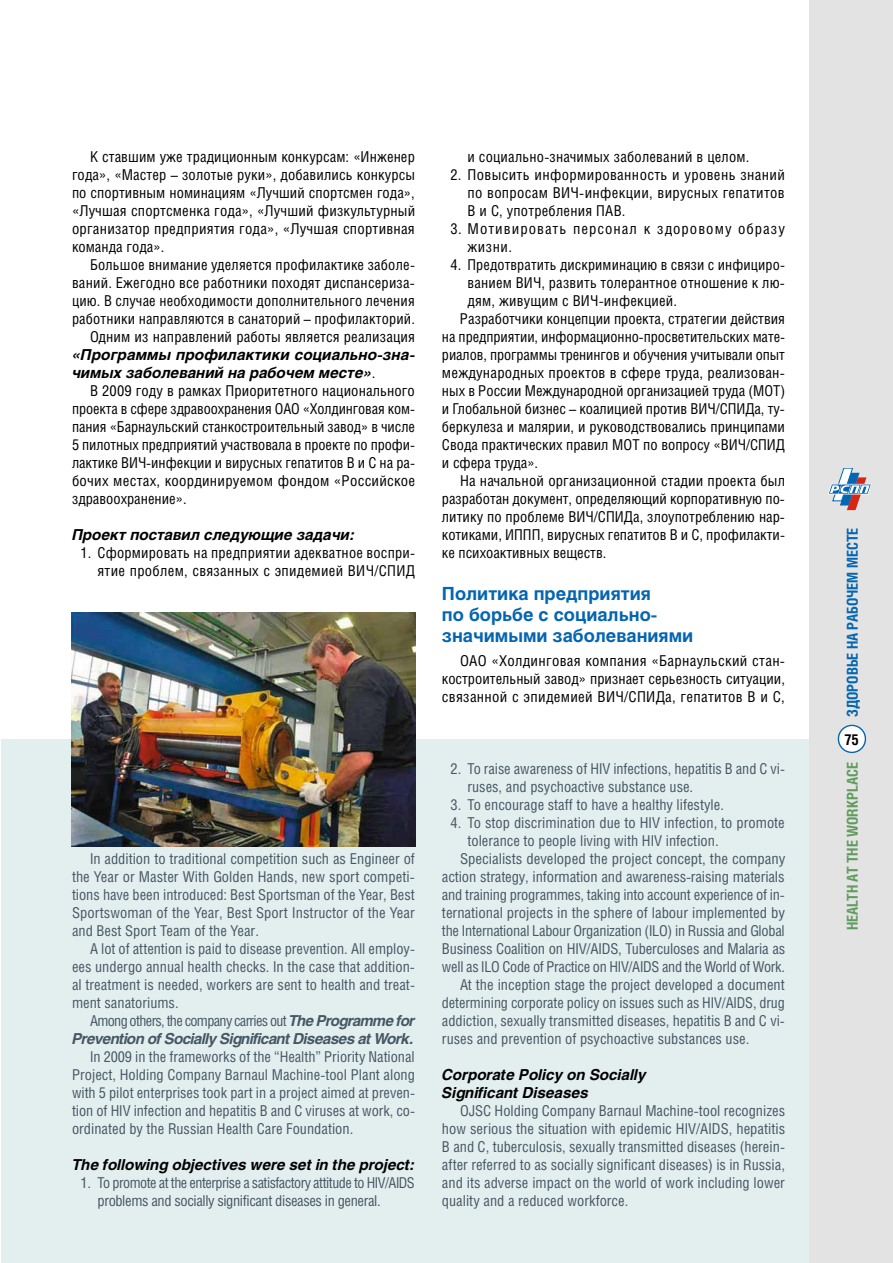
<style>
.page{position:relative;width:893px;height:1263px;background:#fff}
.page>*{position:absolute;margin:0;border:0;box-sizing:border-box;transform-origin:0 0}
.t1{font:700 18px/21px "Helios";color:#0465b1}
.t2{font:15px/18px "Helios Cond";letter-spacing:.01em;color:#000;text-align:justify}
.t3{font:15px/18px "Helios Cond";letter-spacing:-.005em;color:#455764;text-align:justify}
.t4{font:italic 700 15px/18px "Helios";color:#000}
.t5{font:15px/18px "Helios Cond";letter-spacing:-.035em;color:#455764}
.t6{font:15px "Helios Cond";letter-spacing:-.045em;color:#455764}
.t7{font:italic 700 15px "Helios";letter-spacing:-.04em;color:#455764}
.t8{font:15px/18px "Helios Cond";letter-spacing:.065em;color:#000}
.t9{font:700 15px "Helios Cond";color:#0465b1}
.t10{font:700 15px "Helios Cond";color:#619c5f}
.t11{font:700 15px "Helios Cond";color:#000}
.s1{font-family:"Helios Cond";font-weight:400;font-style:normal}
.s2{font-family:"Helios";font-weight:700;font-style:italic}
</style>
<div class="page">
<div style="left:1px;top:739px;width:892px;height:524px;background:#e3eeef"></div>
<div style="left:809px;top:0;width:84px;height:1263px;background:#e3e3e3"></div>
<svg style="left:828px;top:468px;width:43px;height:42px"></svg>
<div style="left:838px;top:725px;width:27px;height:27px;background:#fff;border-radius:50%"></div>
<div style="left:838px;top:725px;width:28px;height:28px;border:1px solid #0465b1;border-radius:50%"></div>
<img style="left:72px;top:612px;width:343px;height:234px">
<p class="t2" style="left:72px;top:147px;width:345px;text-indent:18px">К ставшим уже традиционным конкурсам: «Инженер года», «Мастер – золотые руки», добавились конкурсы по спортивным номинациям «Лучший спортсмен года», «Лучшая спортсменка года», «Лучший физкультурный организатор предприятия года», «Лучшая спортивная команда года».</p>
<p class="t2" style="left:72px;top:255px;width:344px;text-align:right">Большое внимание уделяется профилактике заболе&shy;ваний. Ежегодно все работники походят диспансериза&shy;цию. В случае необходимости дополнительного лечения работники направляются в санаторий – профилакторий.<br>Одним из направлений работы является реализация</p>
<p class="t4" style="left:72px;top:346px;width:344px">«Программы профилактики социально-зна&shy;чимых заболеваний на рабочем месте»<span class="s1">.</span></p>
<p class="t2" style="left:72px;top:381px;width:345px;text-indent:18px">В 2009 году в рамках Приоритетного национального проекта в сфере здравоохранения ОАО «Холдинговая ком&shy;пания «Барнаульский станкостроительный завод» в числе 5 пилотных предприятий участвовала в проекте по профи&shy;лактике ВИЧ-инфекции и вирусных гепатитов В и С на ра&shy;бочих местах, координируемом фондом «Российское здравоохранение».</p>
<p class="t4" style="left:72px;top:526px;width:284px">Проект поставил следующие задачи:</p>
<p class="t2" style="left:81px;top:543px;width:336px;text-align:right">1. Сформировать на предприятии адекватное воспри&shy;ятие проблем, связанных с эпидемией ВИЧ/СПИД</p>
<p class="t3" style="left:72px;top:849px;width:344px;text-indent:18px">In addition to traditional competition such as Engineer of the Year or Master With Golden Hands, new sport competi&shy;tions have been introduced: Best Sportsman of the Year, Best Sportswoman of the Year, Best Sport Instructor of the Year and Best Sport Team of the Year.</p>
<p class="t3" style="left:72px;top:939px;width:344px;text-indent:18px">A lot of attention is paid to disease prevention. All employ&shy;ees undergo annual health checks. In the case that addition&shy;al treatment is needed, workers are sent to health and treat&shy;ment sanatoriums.</p>
<p class="t6" style="left:90px;top:1012px;width:326px">Among others, the company carries out <span class="s2">The Programme for</span></p>
<p class="t7" style="left:72px;top:1030px;width:343px">Prevention of Socially Significant Diseases at Work.</p>
<p class="t3" style="left:72px;top:1047px;width:344px;text-indent:18px">In 2009 in the frameworks of the “Health” Priority National Project, Holding Company Barnaul Machine-tool Plant along with 5 pilot enterprises took part in a project aimed at preven&shy;tion of HIV infection and hepatitis B and C viruses at work, co&shy;ordinated by the Russian Health Care Foundation.</p>
<p class="t4" style="left:72px;top:1156px;width:344px">The following objectives were set in the project:</p>
<p class="t5" style="left:98px;top:1173px;width:319px;text-indent:-17px">1. To promote at the enterprise a satisfactory attitude to HIV/AIDS problems and socially significant diseases in general.</p>
<p class="t2" style="left:467px;top:147px;width:283px">и социально-значимых заболеваний в целом.</p>
<p class="t2" style="left:467px;top:165px;width:319px;text-indent:-17px">2. Повысить информированность и уровень знаний по вопросам ВИЧ-инфекции, вирусных гепатитов В и С, употребления ПАВ.</p>
<p class="t8" style="left:467px;top:219px;width:319px;text-indent:-17px">3. Мотивировать персонал к здоровому образу жизни.</p>
<p class="t2" style="left:450px;top:255px;width:336px">4. Предотвратить дискриминацию в связи с инфициро-</p>
<p class="t2" style="left:467px;top:273px;width:319px">ванием ВИЧ, развить толерантное отношение к лю-</p>
<p class="t2" style="left:467px;top:291px;width:211px">дям, живущим с ВИЧ-инфекцией.</p>
<p class="t2" style="left:460px;top:309px;width:326px">Разработчики концепции проекта, стратегии действия</p>
<p class="t2" style="left:442px;top:327px;width:344px">на предприятии, информационно-просветительских мате-</p>
<p class="t2" style="left:442px;top:345px;width:344px">риалов, программы тренингов и обучения учитывали опыт</p>
<p class="t2" style="left:442px;top:363px;width:344px">международных проектов в сфере труда, реализован-</p>
<p class="t2" style="left:442px;top:381px;width:345px">ных в России Международной организацией труда (МОТ)</p>
<p class="t2" style="left:442px;top:399px;width:344px">и Глобальной бизнес – коалицией против ВИЧ/СПИДа, ту-</p>
<p class="t2" style="left:442px;top:417px;width:344px">беркулеза и малярии, и руководствовались принципами</p>
<p class="t2" style="left:442px;top:435px;width:344px">Свода практических правил МОТ по вопросу «ВИЧ/СПИД</p>
<p class="t2" style="left:442px;top:453px;width:98px">и сфера труда».</p>
<p class="t2" style="left:460px;top:471px;width:327px">На начальной организационной стадии проекта был</p>
<p class="t2" style="left:442px;top:489px;width:344px">разработан документ, определяющий корпоративную по-</p>
<p class="t2" style="left:442px;top:507px;width:344px">литику по проблеме ВИЧ/СПИДа, злоупотреблению нар-</p>
<p class="t2" style="left:442px;top:525px;width:345px">котиками, ИППП, вирусных гепатитов В и С, профилакти-</p>
<p class="t2" style="left:442px;top:543px;width:166px">ке психоактивных веществ.</p>
<p class="t1" style="left:442px;top:583px;width:253px">Политика предприятия<br>по борьбе с социально&shy;значимыми заболеваниями</p>
<p class="t2" style="left:442px;top:651px;width:344px;text-indent:18px">ОАО «Холдинговая компания «Барнаульский стан&shy;костроительный завод» признает серьезность ситуации, связанной с эпидемией ВИЧ/СПИДа, гепатитов В и С,</p>
<p class="t3" style="left:467px;top:759px;width:319px;text-indent:-17px">2. To raise awareness of HIV infections, hepatitis B and C vi&shy;ruses, and psychoactive substance use.</p>
<p class="t3" style="left:450px;top:795px;width:275px">3. To encourage staff to have a healthy lifestyle.</p>
<p class="t3" style="left:450px;top:813px;width:336px">4. To stop discrimination due to HIV infection, to promote</p>
<p class="t3" style="left:467px;top:831px;width:253px">tolerance to people living with HIV infection.</p>
<p class="t3" style="left:460px;top:849px;width:327px">Specialists developed the project concept, the company</p>
<p class="t3" style="left:442px;top:867px;width:344px">action strategy, information and awareness-raising materials</p>
<p class="t3" style="left:442px;top:885px;width:344px">and training programmes, taking into account experience of in-</p>
<p class="t3" style="left:442px;top:903px;width:344px">ternational projects in the sphere of labour implemented by</p>
<p class="t3" style="left:442px;top:921px;width:344px">the International Labour Organization (ILO) in Russia and Global</p>
<p class="t3" style="left:442px;top:939px;width:345px">Business Coalition on HIV/AIDS, Tuberculoses and Malaria as</p>
<p class="t3" style="left:442px;top:957px;width:345px">well as ILO Code of Practice on HIV/AIDS and the World of Work.</p>
<p class="t3" style="left:460px;top:975px;width:326px">At the inception stage the project developed a document</p>
<p class="t3" style="left:442px;top:993px;width:344px">determining corporate policy on issues such as HIV/AIDS, drug</p>
<p class="t3" style="left:442px;top:1011px;width:344px">addiction, sexually transmitted diseases, hepatitis B and C vi-</p>
<p class="t3" style="left:442px;top:1029px;width:309px">ruses and prevention of psychoactive substances use.</p>
<p class="t4" style="left:442px;top:1066px;width:206px">Corporate Policy on Socially<br>Significant Diseases</p>
<p class="t3" style="left:442px;top:1101px;width:345px;text-indent:18px">OJSC Holding Company Barnaul Machine-tool recognizes how serious the situation with epidemic HIV/AIDS, hepatitis B and C, tuberculosis, sexually transmitted diseases (herein&shy;after referred to as socially significant diseases) is in Russia, and its adverse impact on the world of work including lower quality and a reduced workforce.</p>
<p class="t9" style="left:843px;top:717px;width:191px;rotate:-90deg">ЗДОРОВЬЕ НА РАБОЧЕМ МЕСТЕ</p>
<p class="t11" style="left:844px;top:730px;width:16px">75</p>
<p class="t10" style="left:843px;top:930px;width:169px;rotate:-90deg">HEALTH AT THE WORKPLACE</p>
</div>
